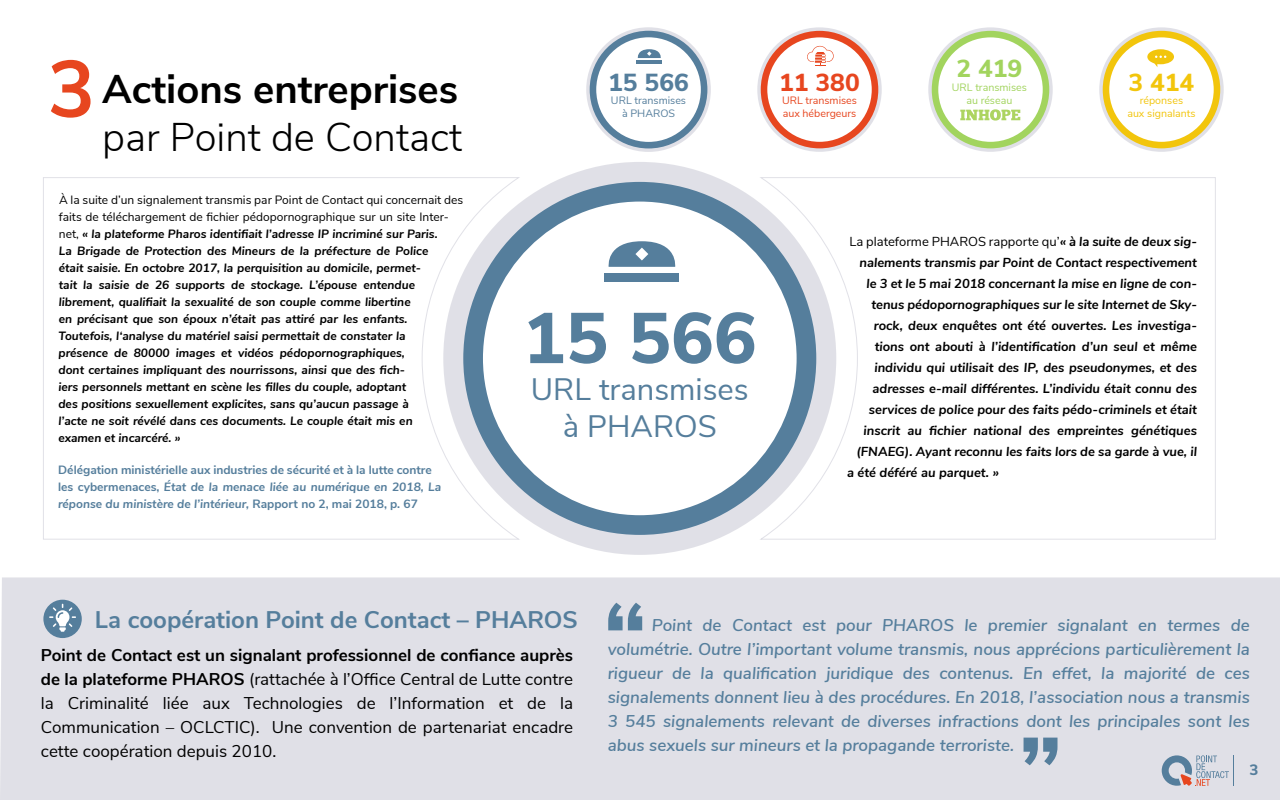
<style>
.page{position:relative;width:1280px;height:800px;background:#fff}
.page>*{position:absolute;margin:0;border:0;box-sizing:border-box;transform-origin:0 0}
.t1{font:700 80px "Nunito Sans";color:#e7461f}
.t2{font:800 71.4px "Nunito Sans";color:#557e9c}
.t3{font:700 40px "Nunito Sans";color:#000}
.t4{font:300 40px "Nunito Sans";color:#000}
.t5{font:30.9px/37.1px "Nunito Sans";color:#557e9c;text-align:center}
.t6{font:800 24.6px "Nunito Sans";color:#557e9c}
.t7{font:800 24.6px "Nunito Sans";color:#e7461f}
.t8{font:800 24.6px "Nunito Sans";color:#a2d45e}
.t9{font:800 24.6px "Nunito Sans";color:#f2c50c}
.t10{font:700 24px "Nunito Sans";color:#557e9c}
.t11{font:italic 600 17px/24px "Nunito Sans";color:#557e9c;text-align:justify}
.t12{font:17px/24px "Nunito Sans";color:#000;text-align:justify}
.t13{font:800 15px "Nunito Sans";color:#557e9c}
.t14{font:italic 700 13px "Nunito Sans";color:#000}
.t15{font:13px "Nunito Sans";color:#000}
.t16{font:italic 700 12px/17px "Nunito Sans";color:#000}
.t17{font:700 12px/17px "Nunito Sans";color:#557e9c}
.t18{font:10.7px/12.8px "Nunito Sans";color:#557e9c;text-align:center}
.t19{font:10.6px/12.8px "Nunito Sans";color:#e7461f}
.t20{font:10.6px/12.8px "Nunito Sans";color:#a2d45e;text-align:center}
.t21{font:10.6px/12.8px "Nunito Sans";color:#f2c50c;text-align:center}
.s1{font-weight:400;font-style:normal}
.s2{font-style:italic}
.s3{font-weight:700;font-style:italic}
.s4{font-weight:700}
</style>
<div class="page">
<div style="left:0;top:577px;width:1280px;height:223px;background:#e0e0e7"></div>
<svg style="left:1162px;top:755px;width:67px;height:31px;background:#b9bbc6"></svg>
<hr style="left:1233px;top:755px;width:1px;height:31px;background:#557e9c">
<svg style="left:608px;top:603px;width:34px;height:27px"></svg>
<svg style="left:928px;top:27px;width:125px;height:125px"></svg>
<svg style="left:1099px;top:27px;width:125px;height:125px"></svg>
<svg style="left:554px;top:162px;width:172px;height:393px;fill:#e0e0e7"></svg>
<svg style="left:522px;top:182px;width:236px;height:353px"></svg>
<div style="left:604px;top:273px;width:75px;height:9px;background:#557e9c"></div>
<svg style="left:605px;top:241px;width:73px;height:26px"></svg>
<svg style="left:1024px;top:738px;width:34px;height:27px"></svg>
<div style="left:43px;top:600px;width:39px;height:38px;background:#557e9c;border-radius:50%"></div>
<svg style="left:49px;top:604px;width:27px;height:28px"></svg>
<svg style="left:758px;top:177px;width:458px;height:363px"></svg>
<svg style="left:43px;top:177px;width:479px;height:363px"></svg>
<svg style="left:586px;top:27px;width:125px;height:125px"></svg>
<svg style="left:757px;top:27px;width:125px;height:125px"></svg>
<h1 class="t1" style="left:47px;top:31px;width:49px">3</h1>
<h3 class="t3" style="left:102px;top:60px;width:358px">Actions entreprises</h3>
<h3 class="t4" style="left:102px;top:108px;width:361px">par Point de Contact</h3>
<p class="t16" style="left:58px;top:190px;width:406px"><span class="s1">À la suite d’un signalement transmis par Point de Contact qui concernait des faits de téléchargement de fichier pédopornographique sur un site Inter&shy;net,</span> « la plateforme Pharos identifiait l’adresse IP incriminé sur Paris.<br>La Brigade de Protection des Mineurs de la préfecture de Police<br>était saisie. En octobre 2017, la perquisition au domicile, permet-<br>tait la saisie de 26 supports de stockage. L’épouse entendue librement, qualifiait la sexualité de son couple comme libertine<br>en précisant que son époux n’était pas attiré par les enfants.<br>Toutefois, l‘analyse du matériel saisi permettait de constater la<br>présence de 80000 images et vidéos pédopornographiques,<br>dont certaines impliquant des nourrissons, ainsi que des fich-<br>iers personnels mettant en scène les filles du couple, adoptant<br>des positions sexuellement explicites, sans qu’aucun passage à<br>l’acte ne soit révélé dans ces documents. Le couple était mis en<br>examen et incarcéré. »</p>
<p class="t17" style="left:58px;top:460px;width:385px">Délégation ministérielle aux industries de sécurité et à la lutte contre les cybermenaces, <span class="s2">État de la menace liée au numérique en 2018, La réponse du ministère de l’intérieur,</span> Rapport no 2, mai 2018, p. 67</p>
<h3 class="t6" style="left:608px;top:65px;width:82px">15 566</h3>
<p class="t18" style="left:611px;top:93px;width:77px">URL transmises à PHAROS</p>
<h3 class="t7" style="left:779px;top:65px;width:82px">11 380</h3>
<p class="t19" style="left:782px;top:93px;width:77px">URL transmises aux hébergeurs</p>
<h3 class="t8" style="left:956px;top:51px;width:67px">2 419</h3>
<p class="t20" style="left:952px;top:80px;width:77px">URL transmises au réseau</p>
<h3 class="t9" style="left:1129px;top:65px;width:67px">3 414</h3>
<p class="t21" style="left:1127px;top:93px;width:70px">réponses<br>aux signalants</p>
<h2 class="t2" style="left:523px;top:286px;width:236px">15 566</h2>
<h3 class="t5" style="left:531px;top:369px;width:219px">URL transmises à PHAROS</h3>
<p class="t15" style="left:850px;top:232px;width:349px">La plateforme PHAROS rapporte qu’<span class="s3">« à la suite de deux sig-</span></p>
<p class="t14" style="left:859px;top:253px;width:339px">nalements transmis par Point de Contact respectivement</p>
<p class="t14" style="left:867px;top:274px;width:332px">le 3 et le 5 mai 2018 concernant la mise en ligne de con-</p>
<p class="t14" style="left:871px;top:295px;width:327px">tenus pédopornographiques sur le site Internet de Sky-</p>
<p class="t14" style="left:874px;top:316px;width:325px">rock, deux enquêtes ont été ouvertes. Les investiga-</p>
<p class="t14" style="left:875px;top:337px;width:324px">tions ont abouti à l’identification d’un seul et même</p>
<p class="t14" style="left:874px;top:358px;width:324px">individu qui utilisait des IP, des pseudonymes, et des</p>
<p class="t14" style="left:873px;top:379px;width:326px">adresses e-mail différentes. L’individu était connu des</p>
<p class="t14" style="left:869px;top:400px;width:330px">services de police pour des faits pédo-criminels et était</p>
<p class="t14" style="left:864px;top:421px;width:335px">inscrit au fichier national des empreintes génétiques</p>
<p class="t14" style="left:856px;top:442px;width:342px">(FNAEG). Ayant reconnu les faits lors de sa garde à vue, il</p>
<p class="t14" style="left:847px;top:463px;width:154px">a été déféré au parquet. »</p>
<h3 class="t10" style="left:95px;top:602px;width:484px">La coopération Point de Contact – PHAROS</h3>
<p class="t12" style="left:41px;top:642px;width:534px"><span class="s4">Point de Contact est un signalant professionnel de confiance auprès de la plateforme PHAROS</span> (rattachée à l’Office Central de Lutte contre la Criminalité liée aux Technologies de l’Information et de la Communication – OCLCTIC). Une convention de partenariat encadre cette coopération depuis 2010.</p>
<p class="t11" style="left:608px;top:612px;width:644px;text-indent:44px">Point de Contact est pour PHAROS le premier signalant en termes de volumétrie. Outre l’important volume transmis, nous apprécions particulièrement la rigueur de la qualification juridique des contenus. En effet, la majorité de ces signalements donnent lieu à des procédures. En 2018, l’association nous a transmis 3 545 signalements relevant de diverses infractions dont les principales sont les abus sexuels sur mineurs et la propagande terroriste.</p>
<p class="t13" style="left:1250px;top:759px;width:10px">3</p>
</div>
